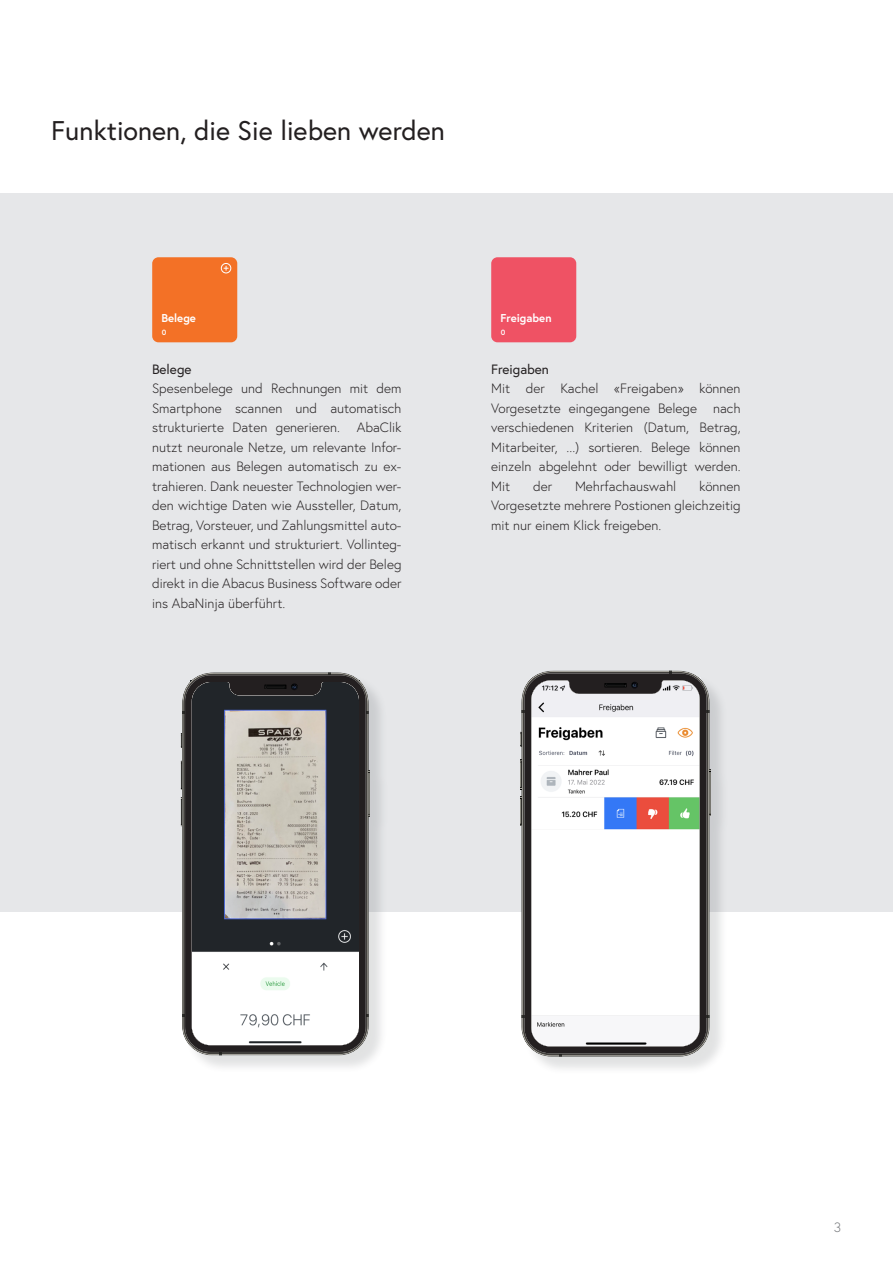
<style>
.page{position:relative;width:893px;height:1263px;background:#fff}
.page>*{position:absolute;margin:0;border:0;box-sizing:border-box;transform-origin:0 0}
.Subhead_18pt{font:27px "Europa";color:#231f20}
.Lauftext_Blocksatz{font:300 13.5px/19.5px "Europa";color:#231f20;text-align:justify}
.Untertitel_9pt{font:13.5px "Europa";color:#231f20}
.Legende_links_9pt_g{font:300 13.5px "Europa";color:#76787b}
.t1{font:700 11.4px "Europa";color:#fff}
.t2{font:700 7.65px "Europa";color:#fff}
</style>
<div class="page">
<div style="left:0;top:194px;width:893px;height:718px;background:#e6e7e9"></div>
<div style="left:153px;top:257px;width:84px;height:85px;background:#f37126;border-radius:6px"></div>
<div style="left:221px;top:263px;width:10px;height:10px;border:1px solid #fff;border-radius:50%"></div>
<svg style="left:224px;top:266px;width:4px;height:4px"></svg>
<div style="left:492px;top:257px;width:84px;height:85px;background:#ef5264;border-radius:6px"></div>
<div style="left:523px;top:673px;width:206px;height:402px;background:#393f43;opacity:.15"></div>
<svg style="left:523px;top:672px;width:185px;height:383px;background:#5f5d5b"></svg>
<svg style="left:710px;top:769px;width:1px;height:47px"></svg>
<svg style="left:520px;top:796px;width:2px;height:29px"></svg>
<svg style="left:520px;top:760px;width:2px;height:29px"></svg>
<svg style="left:520px;top:732px;width:2px;height:15px"></svg>
<svg style="left:706px;top:1015px;width:4px;height:3px"></svg>
<svg style="left:524px;top:673px;width:182px;height:380px;fill:#fff"></svg>
<svg style="left:605px;top:682px;width:33px;height:7px"></svg>
<div style="left:183px;top:675px;width:205px;height:399px;background:#393f43;opacity:.15"></div>
<svg style="left:183px;top:674px;width:184px;height:380px;background:#5f5e5a"></svg>
<svg style="left:369px;top:770px;width:1px;height:46px"></svg>
<svg style="left:181px;top:797px;width:1px;height:29px"></svg>
<svg style="left:181px;top:761px;width:1px;height:29px"></svg>
<svg style="left:181px;top:733px;width:1px;height:15px"></svg>
<svg style="left:185px;top:675px;width:181px;height:377px"></svg>
<svg style="left:265px;top:683px;width:33px;height:7px"></svg>
<p class="Subhead_18pt" style="left:51px;top:113px;width:395px">Funktionen, die Sie lieben werden</p>
<p class="t1" style="left:161px;top:310px;width:36px">Belege</p>
<p class="t2" style="left:162px;top:327px;width:6px">0</p>
<p class="Untertitel_9pt" style="left:152px;top:360px;width:41px">Belege</p>
<p class="Lauftext_Blocksatz" style="left:152px;top:378px;width:251px">Spesenbelege und Rechnungen mit dem Smartphone scannen und automatisch strukturierte Daten generieren.</p>
<p class="Lauftext_Blocksatz" style="left:152px;top:417px;width:251px;text-indent:205px">AbaClik nutzt neuronale Netze, um relevante Infor&shy;mationen aus Belegen automatisch zu ex&shy;trahieren. Dank neuester Technologien wer&shy;den wichtige Daten wie Aussteller, Datum, Betrag, Vorsteuer, und Zahlungsmittel auto&shy;matisch erkannt und strukturiert. Vollinteg&shy;riert und ohne Schnittstellen wird der Beleg direkt in die Abacus Business Software oder ins AbaNinja überführt.</p>
<p class="t1" style="left:500px;top:310px;width:53px">Freigaben</p>
<p class="t2" style="left:501px;top:327px;width:6px">0</p>
<p class="Untertitel_9pt" style="left:491px;top:360px;width:59px">Freigaben</p>
<p class="Lauftext_Blocksatz" style="left:491px;top:378px;width:251px">Mit der Kachel «Freigaben» können Vorgesetzte eingegangene Belege nach verschiedenen Kriterien (Datum, Betrag, Mitarbeiter, ...) sortieren. Belege können einzeln abgelehnt oder bewilligt werden.<br>Mit</p>
<p class="Lauftext_Blocksatz" style="left:533px;top:476px;width:21px">der</p>
<p class="Lauftext_Blocksatz" style="left:575px;top:476px;width:103px">Mehrfachauswahl</p>
<p class="Lauftext_Blocksatz" style="left:491px;top:476px;width:251px;text-indent:208px">können Vorgesetzte mehrere Postionen gleichzeitig mit nur einem Klick freigeben.</p>
<p class="Legende_links_9pt_g" style="left:834px;top:1218px;width:9px">3</p>
</div>
